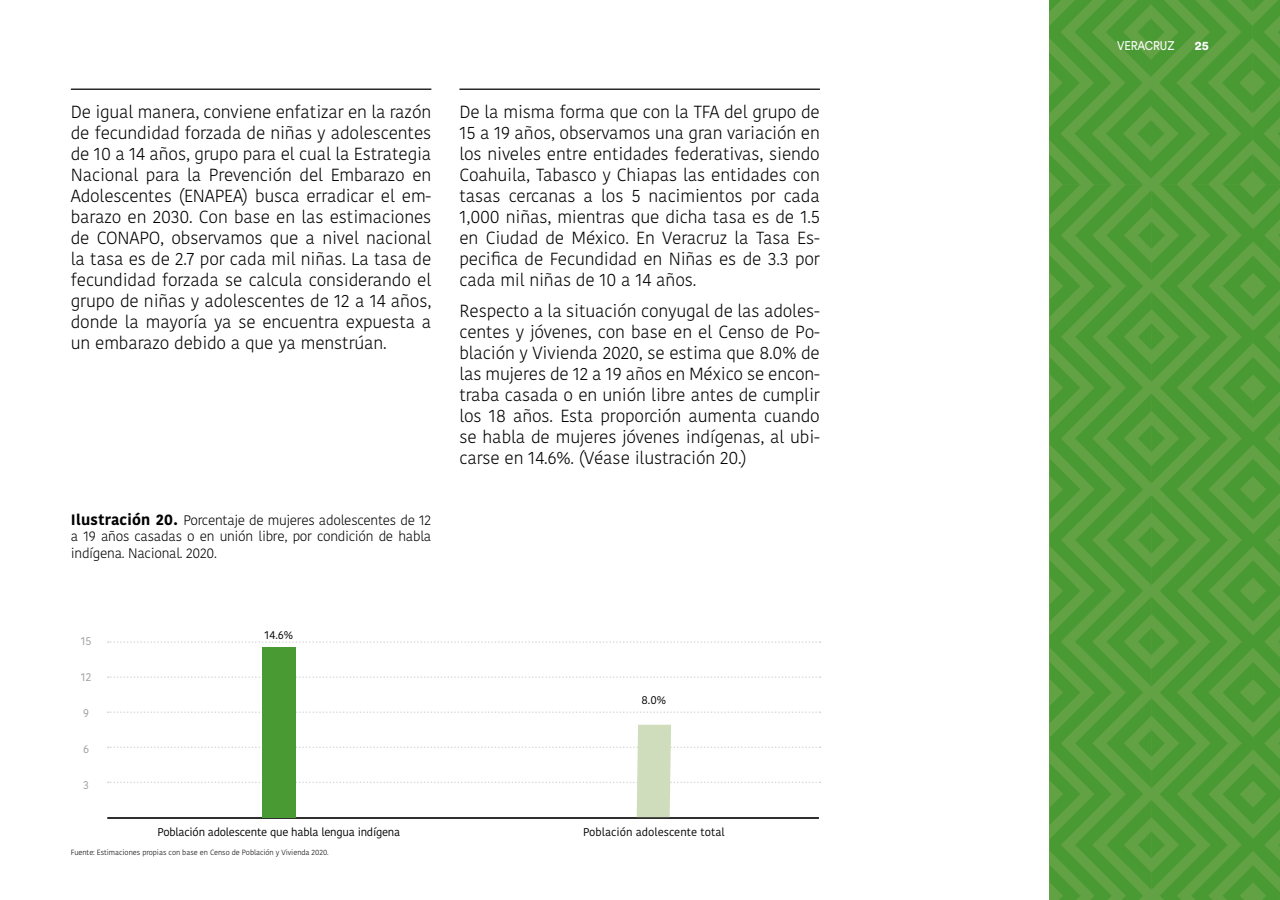
<style>
.page{position:relative;width:1280px;height:900px;background:#fff}
.page>*{position:absolute;margin:0;border:0;box-sizing:border-box;transform-origin:0 0}
.t1{font:300 17.5px/21px "Kohinoor Bangla";letter-spacing:-.01em;color:#000;text-align:justify}
.t2{font:300 13.75px/16.5px "Kohinoor Bangla";letter-spacing:-.02em;color:#000;text-align:justify}
.t3{font:12.5px "Circular Std";letter-spacing:-.015em;color:#fff;scale:.9 1}
.t4{font:900 12.5px "Circular Std";color:#fff}
.t5{font:11.25px "Kohinoor Bangla";letter-spacing:-.02em;color:#000}
.t6{font:11.25px "Kohinoor Bangla";color:#000}
.t7{font:11.25px "Kohinoor Bangla";color:#9d9d9c}
.t8{font:300 7.5px "Kohinoor Bangla";letter-spacing:-.01em;color:#000}
.s1{font-weight:700;font-size:15px}
</style>
<div class="page">
<hr style="left:71px;top:89px;width:360px;height:1px;background:#000">
<hr style="left:459px;top:89px;width:361px;height:1px;background:#000">
<svg style="left:1049px;top:0;width:231px;height:900px;background:#549d3b"></svg>
<svg style="left:108px;top:676px;width:712px;height:2px"></svg>
<svg style="left:108px;top:641px;width:712px;height:2px"></svg>
<svg style="left:108px;top:711px;width:712px;height:2px"></svg>
<hr style="left:107px;top:817px;width:712px;height:2px;background:#000">
<svg style="left:108px;top:725px;width:712px;height:92px"></svg>
<div style="left:262px;top:647px;width:33px;height:170px;background:#4a9a34"></div>
<p class="t1" style="left:71px;top:101px;width:362px">De igual manera, conviene enfatizar en la razón de fecundidad forzada de niñas y adolescentes de 10 a 14 años, grupo para el cual la Estrategia Nacional para la Prevención del Embarazo en Adolescentes (ENAPEA) busca erradicar el em&shy;barazo en 2030. Con base en las estimaciones de CONAPO, observamos que a nivel nacional la tasa es de 2.7 por cada mil niñas. La tasa de fecundidad forzada se calcula considerando el grupo de niñas y adolescentes de 12 a 14 años, donde la mayoría ya se encuentra expuesta a un embarazo debido a que ya menstrúan.</p>
<p class="t1" style="left:459px;top:101px;width:362px">De la misma forma que con la TFA del grupo de 15 a 19 años, observamos una gran variación en los niveles entre entidades federativas, siendo Coahuila, Tabasco y Chiapas las entidades con tasas cercanas a los 5 nacimientos por cada 1,000 niñas, mientras que dicha tasa es de 1.5 en Ciudad de México. En Veracruz la Tasa Es&shy;pecifica de Fecundidad en Niñas es de 3.3 por cada mil niñas de 10 a 14 años.</p>
<p class="t1" style="left:459px;top:300px;width:362px">Respecto a la situación conyugal de las adoles&shy;centes y jóvenes, con base en el Censo de Po&shy;blación y Vivienda 2020, se estima que 8.0% de las mujeres de 12 a 19 años en México se encon&shy;traba casada o en unión libre antes de cumplir los 18 años. Esta proporción aumenta cuando se habla de mujeres jóvenes indígenas, al ubi&shy;carse en 14.6%. (Véase ilustración 20.)</p>
<p class="t2" style="left:71px;top:512px;width:362px"><span class="s1">Ilustración 20.</span> Porcentaje de mujeres adolescentes de 12 a 19 años casadas o en unión libre, por condición de habla indígena. Nacional. 2020.</p>
<p class="t7" style="left:81px;top:632px;width:12px">15</p>
<p class="t7" style="left:81px;top:668px;width:12px">12</p>
<p class="t7" style="left:83px;top:704px;width:7px">9</p>
<p class="t7" style="left:83px;top:740px;width:8px">6</p>
<p class="t7" style="left:83px;top:777px;width:7px">3</p>
<p class="t5" style="left:265px;top:627px;width:30px">14.6%</p>
<p class="t5" style="left:157px;top:823px;width:244px">Población adolescente que habla lengua indígena</p>
<p class="t8" style="left:71px;top:847px;width:259px">Fuente: Estimaciones propias con base en Censo de Población y Vivienda 2020.</p>
<p class="t5" style="left:642px;top:691px;width:26px">8.0%</p>
<p class="t6" style="left:583px;top:823px;width:143px">Población adolescente total</p>
<p class="t3" style="left:1117px;top:38px;width:65px">VERACRUZ</p>
<p class="t4" style="left:1195px;top:38px;width:15px">25</p>
</div>
